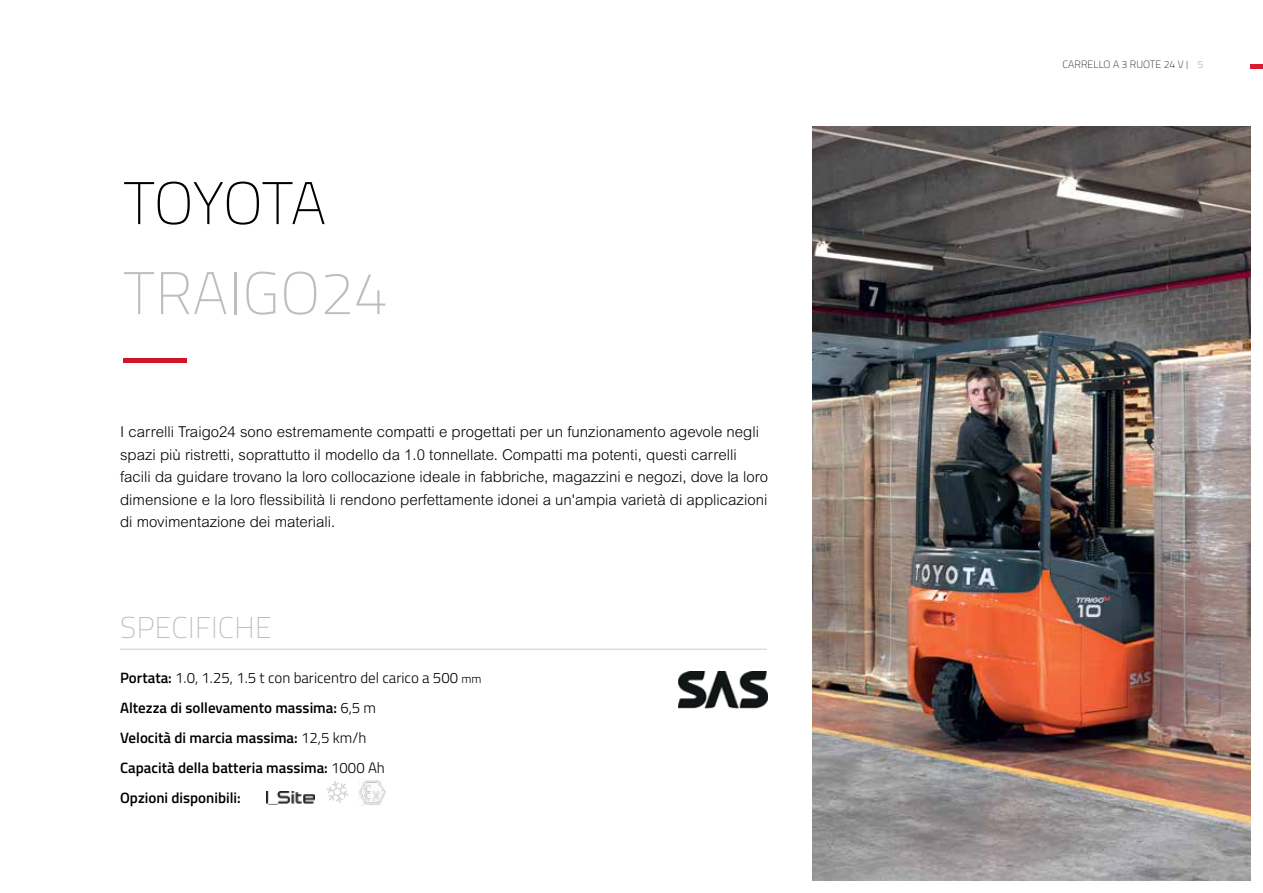
<style>
.page{position:relative;width:1263px;height:893px;background:#fff}
.page>*{position:absolute;margin:0;border:0;box-sizing:border-box;transform-origin:0 0}
.t1{font:100 60px "Titillium";letter-spacing:.01em;color:#bcbec0}
.t2{font:100 60px "Titillium";letter-spacing:-.02em;color:#000}
.t3{font:100 30px "Titillium";letter-spacing:.01em;color:#bcbec0}
.t4{font:300 15px/22.5px "Arial MT Std";color:#000}
.t5{font:600 15px/30px "Titillium";color:#000}
.t6{font:100 10.5px "Titillium";letter-spacing:.01em;color:#000}
.t7{font:10.5px "Titillium";color:#bcbec0}
.s1{font-weight:300}
.s2{font-weight:300;font-size:12px}
.s3{font-size:8.4px}
</style>
<div class="page">
<div style="left:1250px;top:64px;width:13px;height:5px;background:#da1a32"></div>
<hr style="left:120px;top:648px;width:647px;height:2px;background:#bcbec0">
<img style="left:812px;top:126px;width:438px;height:754px">
<hr style="left:123px;top:358px;width:64px;height:4px;background:#ce1628">
<img style="left:266px;top:792px;width:48px;height:13px">
<img style="left:679px;top:672px;width:89px;height:37px">
<img style="left:359px;top:779px;width:26px;height:26px">
<svg style="left:326px;top:781px;width:23px;height:22px"></svg>
<h1 class="t2" style="left:123px;top:160px;width:204px">TOYOTA</h1>
<h1 class="t1" style="left:123px;top:250px;width:266px">TRAIGO24</h1>
<p class="t4" style="left:120px;top:421px;width:649px">I carrelli Traigo24 sono estremamente compatti e progettati per un funzionamento agevole negli spazi più ristretti, soprattutto il modello da 1.0 tonnellate. Compatti ma potenti, questi carrelli facili da guidare trovano la loro collocazione ideale in fabbriche, magazzini e negozi, dove la loro dimensione e la loro flessibilità li rendono perfettamente idonei a un'ampia varietà di applicazioni di movimentazione dei materiali.</p>
<h2 class="t3" style="left:120px;top:606px;width:153px">SPECIFICHE</h2>
<p class="t5" style="left:120px;top:662px;width:363px">Portata: <span class="s1">1.0, 1.25, 1.5 t con baricentro del carico a 500</span> <span class="s2">mm </span>Altezza di sollevamento massima: <span class="s1">6,5 m<br></span>Velocità di marcia massima: <span class="s1">12,5 km/h<br></span>Capacità della batteria massima: <span class="s1">1000 Ah<br></span>Opzioni disponibili:</p>
<p class="t6" style="left:1062px;top:57px;width:127px">CARRELLO A 3 RUOTE 24 V <span class="s3">|</span></p>
<p class="t7" style="left:1197px;top:57px;width:7px">5</p>
</div>
